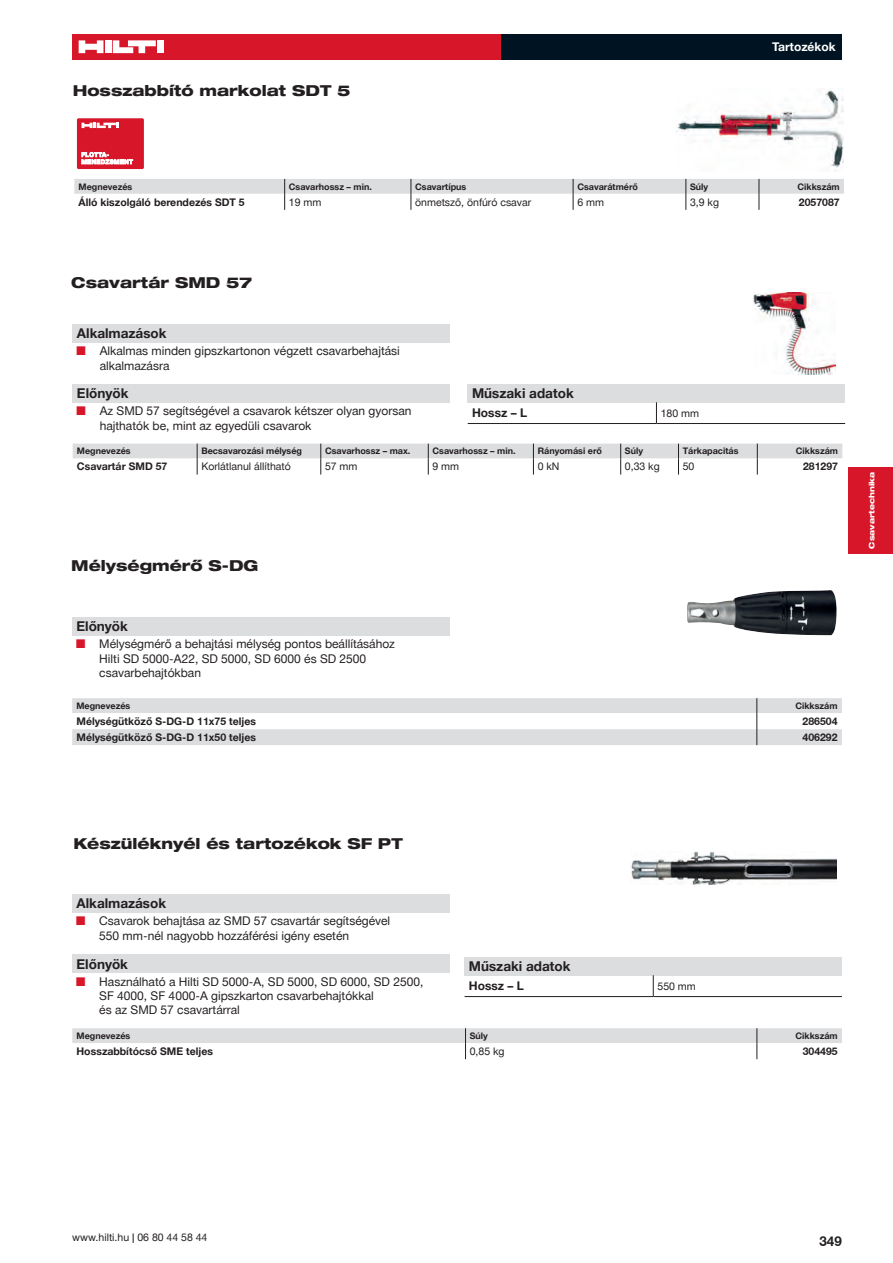
<style>
.page{position:relative;width:893px;height:1263px;background:#fff}
.page>*{position:absolute;margin:0;border:0;box-sizing:border-box;transform-origin:0 0}
.t1{font:800 expanded 15px "Hilti";color:#231f20}
.t2{font:700 13.5px "Hilti";color:#231f20}
.t3{font:12px/14.4px "Hilti";color:#231f20}
.t4{font:700 12px "Hilti";color:#231f20}
.t5{font:700 12px "Hilti";color:#fff}
.t6{font:700 10.5px "Hilti";color:#231f20}
.t7{font:10.5px "Hilti";color:#231f20}
.t8{font:700 9px "Hilti";color:#231f20}
.t9{font:800 expanded 7.5px "Hilti";color:#fff}
.s1{color:#d71729}
</style>
<div class="page">
<div style="left:72px;top:34px;width:433px;height:26px;background:#d71729"></div>
<div style="left:502px;top:34px;width:340px;height:26px;background:#001322"></div>
<div style="left:848px;top:467px;width:45px;height:86px;background:#d71729"></div>
<div style="left:105px;top:40px;width:6px;height:13px;background:#fff"></div>
<div style="left:157px;top:40px;width:7px;height:13px;background:#fff"></div>
<svg style="left:79px;top:40px;width:24px;height:13px"></svg>
<svg style="left:113px;top:40px;width:43px;height:13px"></svg>
<svg style="left:74px;top:179px;width:770px;height:31px"></svg>
<img style="left:677px;top:90px;width:166px;height:81px">
<div style="left:77px;top:118px;width:67px;height:51px;background:#d71729;border-radius:2px"></div>
<svg style="left:82px;top:123px;width:37px;height:5px"></svg>
<svg style="left:81px;top:152px;width:52px;height:13px"></svg>
<svg style="left:73px;top:444px;width:769px;height:31px"></svg>
<div style="left:73px;top:324px;width:377px;height:18px;background:#dcdddf"></div>
<div style="left:73px;top:384px;width:377px;height:19px;background:#dcdddf"></div>
<div style="left:468px;top:384px;width:377px;height:18px;background:#dcdddf"></div>
<hr style="left:468px;top:423px;width:188px;height:1px;background:#231f20">
<svg style="left:656px;top:402px;width:1px;height:21px"></svg>
<hr style="left:656px;top:423px;width:189px;height:1px;background:#231f20">
<img style="left:754px;top:292px;width:81px;height:82px">
<svg style="left:72px;top:698px;width:770px;height:47px"></svg>
<div style="left:72px;top:617px;width:378px;height:18px;background:#dcdddf"></div>
<svg style="left:72px;top:1028px;width:770px;height:31px"></svg>
<div style="left:72px;top:894px;width:378px;height:18px;background:#dcdddf"></div>
<div style="left:72px;top:955px;width:378px;height:18px;background:#dcdddf"></div>
<div style="left:465px;top:957px;width:377px;height:18px;background:#dcdddf"></div>
<hr style="left:465px;top:996px;width:188px;height:1px;background:#231f20">
<svg style="left:653px;top:975px;width:1px;height:21px"></svg>
<hr style="left:653px;top:996px;width:189px;height:1px;background:#231f20">
<img style="left:687px;top:590px;width:150px;height:45px">
<img style="left:631px;top:851px;width:205px;height:34px">
<p class="t1" style="left:73px;top:82px;width:279px">Hosszabbító markolat SDT 5</p>
<p class="t5" style="left:772px;top:40px;width:65px">Tartozékok</p>
<p class="t8" style="left:79px;top:181px;width:55px">Megnevezés</p>
<p class="t8" style="left:289px;top:181px;width:85px">Csavarhossz – min.</p>
<p class="t8" style="left:415px;top:181px;width:53px">Csavartípus</p>
<p class="t8" style="left:577px;top:181px;width:62px">Csavarátmérő</p>
<p class="t8" style="left:690px;top:181px;width:20px">Súly</p>
<p class="t8" style="left:798px;top:181px;width:44px">Cikkszám</p>
<p class="t6" style="left:79px;top:196px;width:168px">Álló kiszolgáló berendezés SDT 5</p>
<p class="t7" style="left:289px;top:196px;width:34px">19 mm</p>
<p class="t7" style="left:415px;top:196px;width:118px">önmetsző, önfúró csavar</p>
<p class="t7" style="left:577px;top:196px;width:28px">6 mm</p>
<p class="t7" style="left:690px;top:196px;width:30px">3,9 kg</p>
<p class="t6" style="left:799px;top:196px;width:42px">2057087</p>
<p class="t1" style="left:71px;top:274px;width:182px">Csavartár SMD 57</p>
<p class="t2" style="left:77px;top:325px;width:91px">Alkalmazások</p>
<p class="t3" style="left:100px;top:344px;width:302px;text-indent:-23px"><span class="s1">■</span> Alkalmas minden gipszkartonon végzett csavarbehajtási alkalmazásra</p>
<p class="t2" style="left:77px;top:386px;width:53px">Előnyök</p>
<p class="t3" style="left:100px;top:404px;width:313px;text-indent:-23px"><span class="s1">■</span> Az SMD 57 segítségével a csavarok kétszer olyan gyorsan hajthatók be, mint az egyedüli csavarok</p>
<p class="t2" style="left:472px;top:385px;width:103px">Műszaki adatok</p>
<p class="t4" style="left:472px;top:406px;width:57px">Hossz – L</p>
<p class="t7" style="left:661px;top:407px;width:40px">180 mm</p>
<p class="t8" style="left:77px;top:446px;width:55px">Megnevezés</p>
<p class="t8" style="left:201px;top:446px;width:102px">Becsavarozási mélység</p>
<p class="t8" style="left:325px;top:446px;width:87px">Csavarhossz – max.</p>
<p class="t8" style="left:433px;top:446px;width:85px">Csavarhossz – min.</p>
<p class="t8" style="left:538px;top:446px;width:66px">Rányomási erő</p>
<p class="t8" style="left:625px;top:446px;width:20px">Súly</p>
<p class="t8" style="left:683px;top:446px;width:57px">Tárkapacitás</p>
<p class="t8" style="left:796px;top:446px;width:44px">Cikkszám</p>
<p class="t6" style="left:77px;top:460px;width:92px">Csavartár SMD 57</p>
<p class="t7" style="left:201px;top:460px;width:91px">Korlátlanul állítható</p>
<p class="t7" style="left:325px;top:460px;width:34px">57 mm</p>
<p class="t7" style="left:433px;top:460px;width:28px">9 mm</p>
<p class="t7" style="left:538px;top:460px;width:23px">0 kN</p>
<p class="t7" style="left:625px;top:460px;width:36px">0,33 kg</p>
<p class="t7" style="left:683px;top:460px;width:13px">50</p>
<p class="t6" style="left:803px;top:460px;width:37px">281297</p>
<p class="t1" style="left:71px;top:557px;width:189px">Mélységmérő S-DG</p>
<p class="t2" style="left:76px;top:618px;width:53px">Előnyök</p>
<p class="t3" style="left:99px;top:637px;width:297px;text-indent:-23px"><span class="s1">■</span> Mélységmérő a behajtási mélység pontos beállításához<br>Hilti SD 5000-A22, SD 5000, SD 6000 és SD 2500 csavarbehajtókban</p>
<p class="t8" style="left:76px;top:700px;width:55px">Megnevezés</p>
<p class="t8" style="left:795px;top:700px;width:44px">Cikkszám</p>
<p class="t6" style="left:76px;top:715px;width:181px">Mélységütköző S-DG-D 11x75 teljes</p>
<p class="t6" style="left:803px;top:715px;width:37px">286504</p>
<p class="t6" style="left:76px;top:731px;width:181px">Mélységütköző S-DG-D 11x50 teljes</p>
<p class="t6" style="left:803px;top:731px;width:37px">406292</p>
<p class="t9" style="left:867px;top:549px;width:78px;rotate:-90deg">Csavartechnika</p>
<p class="t1" style="left:73px;top:835px;width:331px">Készüléknyél és tartozékok SF PT</p>
<p class="t2" style="left:77px;top:896px;width:91px">Alkalmazások</p>
<p class="t3" style="left:99px;top:914px;width:292px;text-indent:-23px"><span class="s1">■</span> Csavarok behajtása az SMD 57 csavartár segítségével<br>550 mm-nél nagyobb hozzáférési igény esetén</p>
<p class="t2" style="left:77px;top:956px;width:53px">Előnyök</p>
<p class="t3" style="left:99px;top:974px;width:326px;text-indent:-23px"><span class="s1">■</span> Használható a Hilti SD 5000-A, SD 5000, SD 6000, SD 2500,<br>SF 4000, SF 4000-A gipszkarton csavarbehajtókkal<br>és az SMD 57 csavartárral</p>
<p class="t2" style="left:469px;top:958px;width:103px">Műszaki adatok</p>
<p class="t4" style="left:469px;top:979px;width:57px">Hossz – L</p>
<p class="t7" style="left:657px;top:980px;width:40px">550 mm</p>
<p class="t8" style="left:77px;top:1030px;width:55px">Megnevezés</p>
<p class="t8" style="left:470px;top:1030px;width:20px">Súly</p>
<p class="t8" style="left:795px;top:1030px;width:44px">Cikkszám</p>
<p class="t6" style="left:77px;top:1045px;width:138px">Hosszabbítócső SME teljes</p>
<p class="t7" style="left:470px;top:1045px;width:36px">0,85 kg</p>
<p class="t6" style="left:803px;top:1045px;width:37px">304495</p>
<p class="t7" style="left:72px;top:1231px;width:137px">www.hilti.hu | 06 80 44 58 44</p>
<p class="t2" style="left:819px;top:1233px;width:24px">349</p>
</div>
